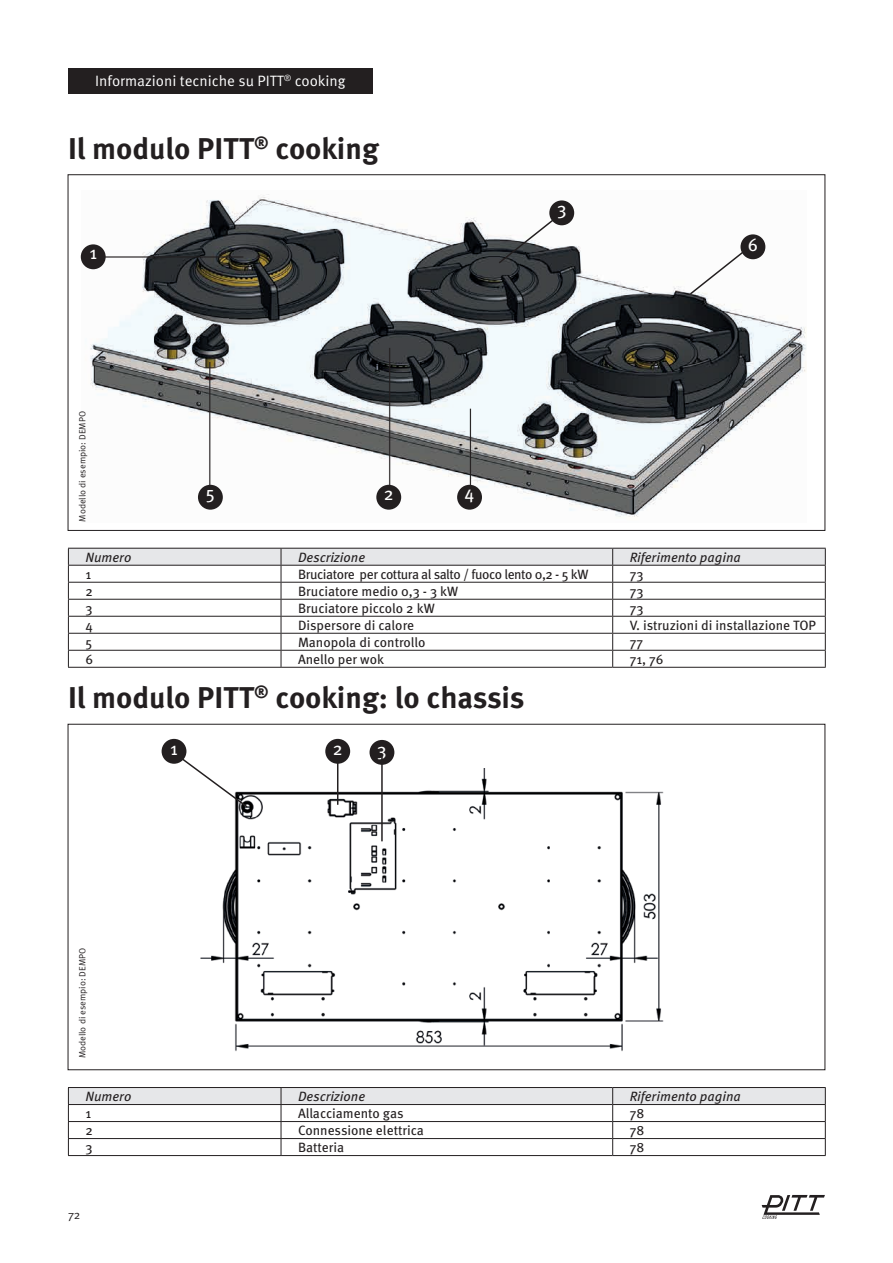
<style>
.page{position:relative;width:893px;height:1263px;background:#fff}
.page>*{position:absolute;margin:0;border:0;box-sizing:border-box;transform-origin:0 0}
.t1{font:700 30px "Meta Pro";color:#231f20}
.t2{font:18px "Meta Pro";color:#fff}
.t3{font:15px "Meta Pro Norm";color:#fff}
.t4{font:13.5px "Meta Pro";letter-spacing:-.005em;color:#231f20}
.t5{font:italic 13.5px "Meta Pro";color:#231f20}
.t6{font:13.5px "Meta Pro";letter-spacing:-.035em;color:#231f20}
.t7{font:12px "Meta Pro Norm";color:#231f20}
.t8{font:9px "Meta Pro Norm";color:#231f20}
</style>
<div class="page">
<svg style="left:762px;top:1195px;width:63px;height:24px"></svg>
<img style="left:81px;top:194px;width:725px;height:323px">
<div style="left:68px;top:68px;width:305px;height:26px;background:#231f20"></div>
<img style="left:200px;top:769px;width:464px;height:282px">
<hr style="left:68px;top:667px;width:213px;height:1px;background:#231f20">
<hr style="left:281px;top:667px;width:332px;height:1px;background:#231f20">
<hr style="left:613px;top:667px;width:213px;height:1px;background:#231f20">
<svg style="left:68px;top:548px;width:758px;height:119px"></svg>
<hr style="left:68px;top:1155px;width:213px;height:1px;background:#231f20">
<hr style="left:281px;top:1155px;width:332px;height:1px;background:#231f20">
<hr style="left:613px;top:1155px;width:213px;height:1px;background:#231f20">
<svg style="left:68px;top:1087px;width:758px;height:68px"></svg>
<div style="left:549px;top:200px;width:25px;height:25px;background:#231f20;border-radius:50%"></div>
<div style="left:81px;top:244px;width:25px;height:25px;background:#231f20;border-radius:50%"></div>
<svg style="left:497px;top:211px;width:66px;height:54px"></svg>
<svg style="left:688px;top:242px;width:67px;height:54px"></svg>
<div style="left:740px;top:234px;width:25px;height:25px;background:#231f20;border-radius:50%"></div>
<hr style="left:103px;top:256px;width:140px;height:2px;background:#231f20">
<hr style="left:209px;top:362px;width:1px;height:141px;background:#231f20">
<hr style="left:389px;top:348px;width:1px;height:155px;background:#231f20">
<hr style="left:470px;top:409px;width:1px;height:94px;background:#231f20">
<div style="left:198px;top:485px;width:25px;height:25px;background:#231f20;border-radius:50%"></div>
<div style="left:376px;top:485px;width:25px;height:25px;background:#231f20;border-radius:50%"></div>
<div style="left:457px;top:485px;width:25px;height:25px;background:#231f20;border-radius:50%"></div>
<div style="left:162px;top:739px;width:24px;height:25px;background:#231f20;border-radius:50%"></div>
<div style="left:325px;top:739px;width:25px;height:25px;background:#231f20;border-radius:50%"></div>
<div style="left:369px;top:740px;width:25px;height:25px;background:#231f20;border-radius:50%"></div>
<hr style="left:337px;top:755px;width:1px;height:50px;background:#231f20">
<hr style="left:381px;top:756px;width:2px;height:85px;background:#231f20">
<svg style="left:175px;top:753px;width:74px;height:56px"></svg>
<p class="t3" style="left:95px;top:70px;width:252px">Informazioni tecniche su PITT<sup>®</sup> cooking</p>
<h1 class="t1" style="left:68px;top:125px;width:312px">Il modulo PITT<sup>®</sup> cooking</h1>
<h2 class="t2" style="left:89px;top:239px;width:9px">1</h2>
<p class="t8" style="left:76px;top:522px;width:112px;rotate:-90deg">Modello di esempio: DEMPO</p>
<h2 class="t2" style="left:206px;top:479px;width:10px">5</h2>
<h2 class="t2" style="left:384px;top:480px;width:11px">2</h2>
<h2 class="t2" style="left:464px;top:479px;width:12px">4</h2>
<h2 class="t2" style="left:557px;top:195px;width:11px">3</h2>
<h2 class="t2" style="left:748px;top:231px;width:12px">6</h2>
<p class="t5" style="left:85px;top:547px;width:47px">Numero</p>
<p class="t5" style="left:298px;top:547px;width:69px">Descrizione</p>
<p class="t5" style="left:630px;top:547px;width:113px">Riferimento pagina</p>
<p class="t4" style="left:85px;top:564px;width:7px">1</p>
<p class="t6" style="left:298px;top:564px;width:292px">Bruciatore per cottura al salto / fuoco lento 0,2 - 5 kW</p>
<p class="t4" style="left:630px;top:564px;width:15px">73</p>
<p class="t4" style="left:85px;top:581px;width:9px">2</p>
<p class="t4" style="left:298px;top:581px;width:162px">Bruciatore medio 0,3 - 3 kW</p>
<p class="t4" style="left:630px;top:581px;width:15px">73</p>
<p class="t4" style="left:85px;top:598px;width:9px">3</p>
<p class="t4" style="left:298px;top:598px;width:138px">Bruciatore piccolo 2 kW</p>
<p class="t4" style="left:630px;top:598px;width:15px">73</p>
<p class="t4" style="left:85px;top:615px;width:9px">4</p>
<p class="t4" style="left:298px;top:615px;width:118px">Dispersore di calore</p>
<p class="t4" style="left:630px;top:615px;width:188px">V. istruzioni di installazione TOP</p>
<p class="t4" style="left:85px;top:632px;width:8px">5</p>
<p class="t4" style="left:298px;top:632px;width:129px">Manopola di controllo</p>
<p class="t4" style="left:630px;top:632px;width:15px">77</p>
<p class="t4" style="left:85px;top:649px;width:9px">6</p>
<p class="t4" style="left:298px;top:649px;width:87px">Anello per wok</p>
<p class="t4" style="left:630px;top:649px;width:35px">71, 76</p>
<h1 class="t1" style="left:68px;top:674px;width:458px">Il modulo PITT<sup>®</sup> cooking: lo chassis</h1>
<p class="t8" style="left:76px;top:1058px;width:112px;rotate:-90deg">Modello di esempio: DEMPO</p>
<h2 class="t2" style="left:170px;top:735px;width:9px">1</h2>
<h2 class="t2" style="left:333px;top:735px;width:11px">2</h2>
<h2 class="t2" style="left:377px;top:736px;width:11px">3</h2>
<p class="t5" style="left:85px;top:1086px;width:47px">Numero</p>
<p class="t5" style="left:298px;top:1086px;width:69px">Descrizione</p>
<p class="t5" style="left:630px;top:1086px;width:113px">Riferimento pagina</p>
<p class="t4" style="left:85px;top:1103px;width:7px">1</p>
<p class="t4" style="left:298px;top:1103px;width:107px">Allacciamento gas</p>
<p class="t4" style="left:630px;top:1103px;width:16px">78</p>
<p class="t4" style="left:85px;top:1120px;width:9px">2</p>
<p class="t4" style="left:298px;top:1120px;width:127px">Connessione elettrica</p>
<p class="t4" style="left:630px;top:1120px;width:16px">78</p>
<p class="t4" style="left:85px;top:1137px;width:9px">3</p>
<p class="t4" style="left:298px;top:1137px;width:48px">Batteria</p>
<p class="t4" style="left:630px;top:1137px;width:16px">78</p>
<p class="t7" style="left:68px;top:1206px;width:14px">72</p>
</div>
